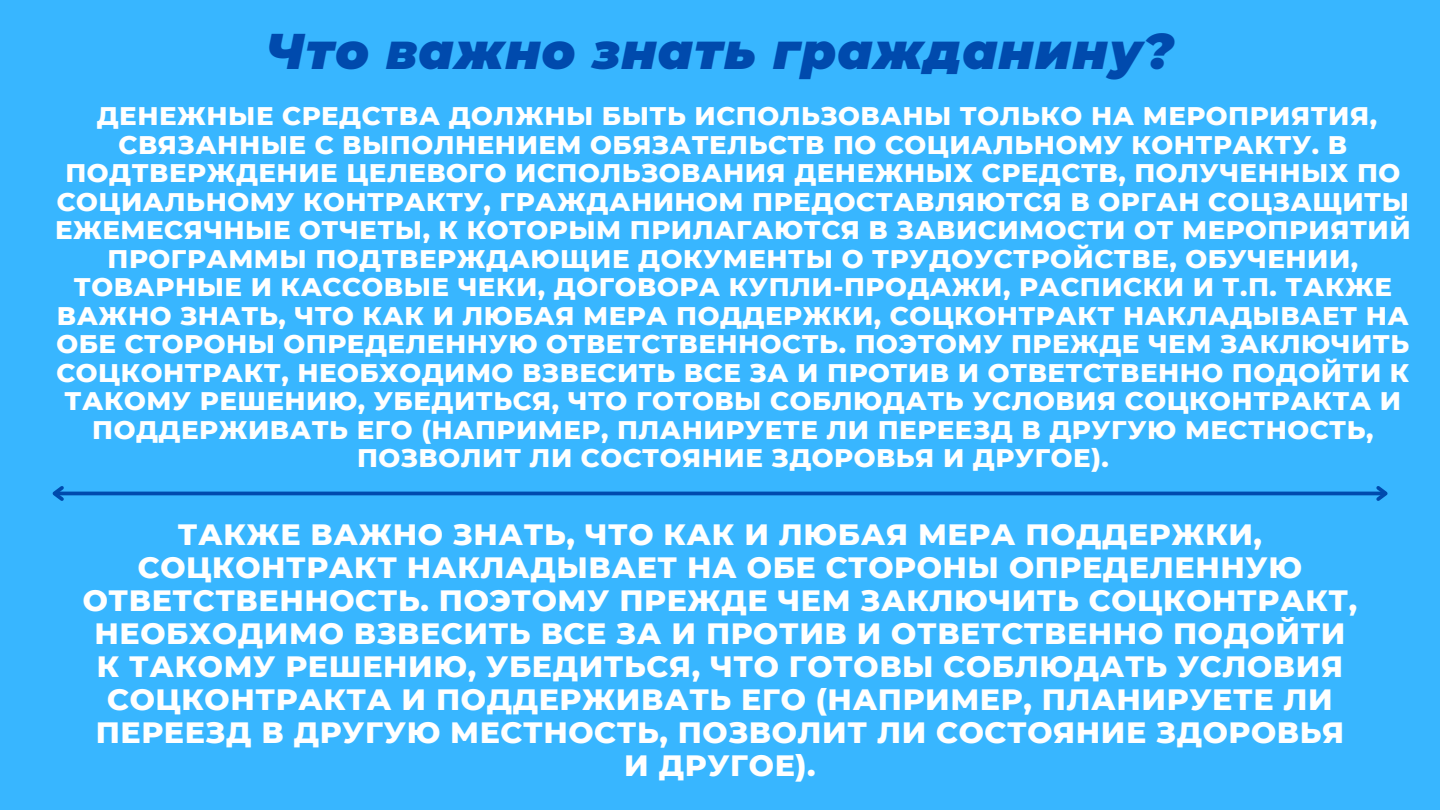
<style>
.page{position:relative;width:1440px;height:810px;background:#38b6ff}
.page>*{position:absolute;margin:0;border:0;box-sizing:border-box;transform-origin:0 0}
.t1{font:italic 900 50px "Montserrat";letter-spacing:.02em;color:#004aad}
.t2{font:800 30px/33px "Montserrat";letter-spacing:.02em;color:#fff;text-align:center}
.t3{font:800 26px/28.5px "Montserrat";letter-spacing:.02em;color:#fff;text-align:center}
</style>
<div class="page">
<hr style="left:55px;top:492px;width:1330px;height:3px;background:#004aad">
<svg style="left:52px;top:486px;width:15px;height:15px"></svg>
<svg style="left:1373px;top:486px;width:15px;height:15px"></svg>
<p class="t1" style="left:266px;top:20px;width:909px">Что важно знать гражданину?</p>
<p class="t3" style="left:55px;top:101px;width:1357px">ДЕНЕЖНЫЕ СРЕДСТВА ДОЛЖНЫ БЫТЬ ИСПОЛЬЗОВАНЫ ТОЛЬКО НА МЕРОПРИЯТИЯ, СВЯЗАННЫЕ С ВЫПОЛНЕНИЕМ ОБЯЗАТЕЛЬСТВ ПО СОЦИАЛЬНОМУ КОНТРАКТУ. В ПОДТВЕРЖДЕНИЕ ЦЕЛЕВОГО ИСПОЛЬЗОВАНИЯ ДЕНЕЖНЫХ СРЕДСТВ, ПОЛУЧЕННЫХ ПО СОЦИАЛЬНОМУ КОНТРАКТУ, ГРАЖДАНИНОМ ПРЕДОСТАВЛЯЮТСЯ В ОРГАН СОЦЗАЩИТЫ ЕЖЕМЕСЯЧНЫЕ ОТЧЕТЫ, К КОТОРЫМ ПРИЛАГАЮТСЯ В ЗАВИСИМОСТИ ОТ МЕРОПРИЯТИЙ ПРОГРАММЫ ПОДТВЕРЖДАЮЩИЕ ДОКУМЕНТЫ О ТРУДОУСТРОЙСТВЕ, ОБУЧЕНИИ, ТОВАРНЫЕ И КАССОВЫЕ ЧЕКИ, ДОГОВОРА КУПЛИ-ПРОДАЖИ, РАСПИСКИ И Т.П. ТАКЖЕ ВАЖНО ЗНАТЬ, ЧТО КАК И ЛЮБАЯ МЕРА ПОДДЕРЖКИ, СОЦКОНТРАКТ НАКЛАДЫВАЕТ НА ОБЕ СТОРОНЫ ОПРЕДЕЛЕННУЮ ОТВЕТСТВЕННОСТЬ. ПОЭТОМУ ПРЕЖДЕ ЧЕМ ЗАКЛЮЧИТЬ СОЦКОНТРАКТ, НЕОБХОДИМО ВЗВЕСИТЬ ВСЕ ЗА И ПРОТИВ И ОТВЕТСТВЕННО ПОДОЙТИ К ТАКОМУ РЕШЕНИЮ, УБЕДИТЬСЯ, ЧТО ГОТОВЫ СОБЛЮДАТЬ УСЛОВИЯ СОЦКОНТРАКТА И ПОДДЕРЖИВАТЬ ЕГО (НАПРИМЕР, ПЛАНИРУЕТЕ ЛИ ПЕРЕЕЗД В ДРУГУЮ МЕСТНОСТЬ, ПОЗВОЛИТ ЛИ СОСТОЯНИЕ ЗДОРОВЬЯ И ДРУГОЕ).</p>
<p class="t2" style="left:83px;top:518px;width:1276px">ТАКЖЕ ВАЖНО ЗНАТЬ, ЧТО КАК И ЛЮБАЯ МЕРА ПОДДЕРЖКИ, СОЦКОНТРАКТ НАКЛАДЫВАЕТ НА ОБЕ СТОРОНЫ ОПРЕДЕЛЕННУЮ ОТВЕТСТВЕННОСТЬ. ПОЭТОМУ ПРЕЖДЕ ЧЕМ ЗАКЛЮЧИТЬ СОЦКОНТРАКТ, НЕОБХОДИМО ВЗВЕСИТЬ ВСЕ ЗА И ПРОТИВ И ОТВЕТСТВЕННО ПОДОЙТИ К ТАКОМУ РЕШЕНИЮ, УБЕДИТЬСЯ, ЧТО ГОТОВЫ СОБЛЮДАТЬ УСЛОВИЯ СОЦКОНТРАКТА И ПОДДЕРЖИВАТЬ ЕГО (НАПРИМЕР, ПЛАНИРУЕТЕ ЛИ ПЕРЕЕЗД В ДРУГУЮ МЕСТНОСТЬ, ПОЗВОЛИТ ЛИ СОСТОЯНИЕ ЗДОРОВЬЯ И ДРУГОЕ).</p>
</div>
